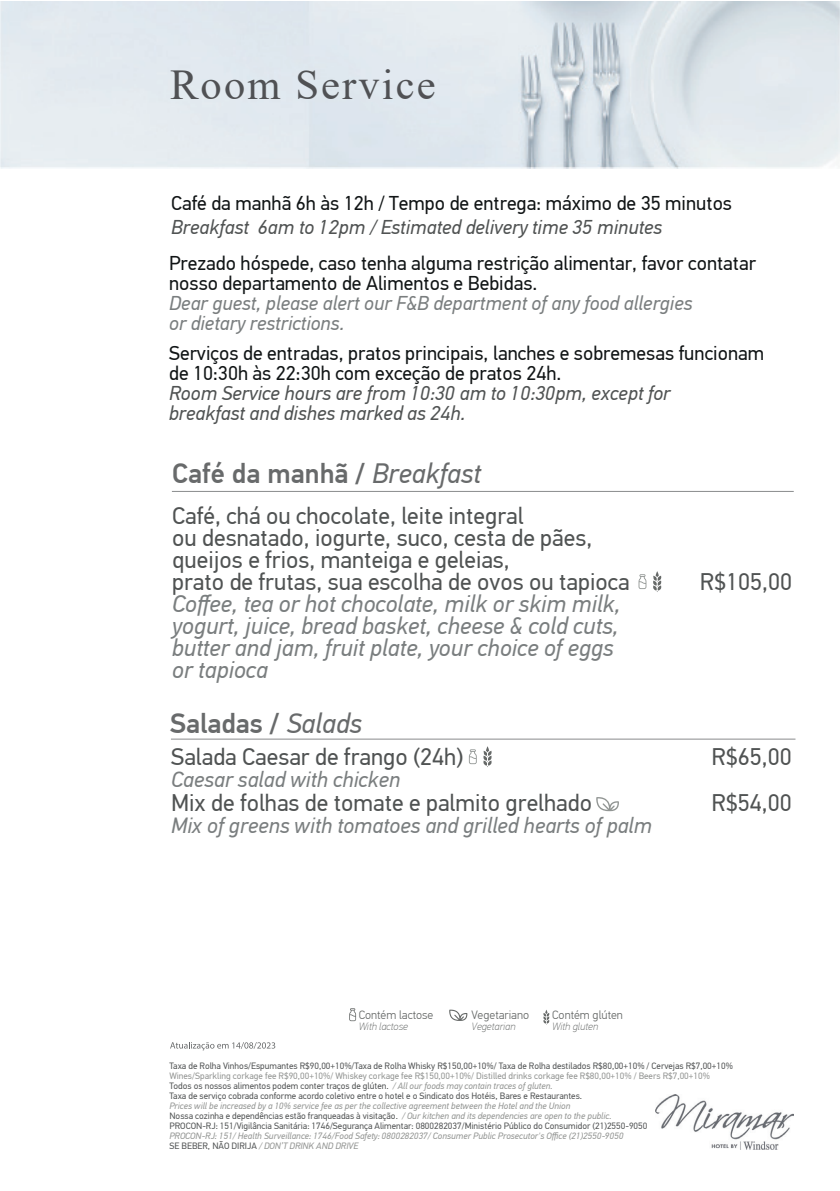
<style>
.page{position:relative;width:840px;height:1191px;background:#fff}
.page>*{position:absolute;margin:0;border:0;box-sizing:border-box;transform-origin:0 0}
.t1{font:42.4px "Times New Roman";letter-spacing:.05em;color:#505154}
.t2{font:500 28px "PF Din Text Pro";color:#686a6b}
.t3{font:24px/22px "PF Din Text Pro";color:#505353}
.t4{font:italic 24px/22px "PF Din Text Pro";color:#7a7e7f}
.t5{font:italic 22px "PF Din Text Pro";color:#7a7e7f}
.t6{font:20px/20px "PF Din Text Pro";color:#111516}
.t7{font:italic 20px/20px "PF Din Text Pro";color:#505353}
.t8{font:italic 20px/20px "PF Din Text Pro";color:#7a7e7f}
.t9{font:300 12px "PF Din Text Pro";color:#666968}
.t10{font:italic 100 10.6px "PF Din Text Pro";color:#666968}
.t11{font:9.2px/10px "PF Din Text Pro";color:#535556}
.t12{font:italic 9.2px/10px "PF Din Text Pro";color:#939593}
.s1{font-weight:400;font-style:italic}
.s2{color:#939593}
.s3{font-style:italic;color:#939593}
.s4{font-style:normal;color:#535556}
</style>
<div class="page">
<img style="left:0;top:2px;width:839px;height:166px">
<hr style="left:172px;top:491px;width:621px;height:1px;background:#909293">
<img style="left:655px;top:1095px;width:138px;height:54px">
<svg style="left:638px;top:574px;width:8px;height:15px"></svg>
<svg style="left:653px;top:571px;width:8px;height:21px"></svg>
<hr style="left:171px;top:738px;width:624px;height:1px;background:#909293">
<svg style="left:596px;top:797px;width:22px;height:14px"></svg>
<svg style="left:468px;top:749px;width:8px;height:15px"></svg>
<svg style="left:483px;top:746px;width:8px;height:21px"></svg>
<svg style="left:349px;top:1008px;width:7px;height:13px"></svg>
<svg style="left:543px;top:1010px;width:6px;height:14px"></svg>
<svg style="left:449px;top:1009px;width:18px;height:12px"></svg>
<svg style="left:170px;top:1042px;width:105px;height:8px"></svg>
<h1 class="t1" style="left:170px;top:55px;width:267px">Room Service</h1>
<h3 class="t6" style="left:171px;top:193px;width:562px">Café da manhã 6h às 12h / Tempo de entrega: máximo de 35 minutos</h3>
<h3 class="t7" style="left:171px;top:217px;width:492px">Breakfast 6am to 12pm / Estimated delivery time 35 minutes</h3>
<h3 class="t6" style="left:169px;top:253px;width:588px">Prezado hóspede, caso tenha alguma restrição alimentar, favor contatar nosso departamento de Alimentos e Bebidas.</h3>
<h3 class="t8" style="left:169px;top:293px;width:524px">Dear guest, please alert our F&amp;B department of any food allergies or dietary restrictions.</h3>
<h3 class="t6" style="left:169px;top:343px;width:596px">Serviços de entradas, pratos principais, lanches e sobremesas funcionam de 10:30h às 22:30h com exceção de pratos 24h.</h3>
<h3 class="t7" style="left:169px;top:383px;width:502px">Room Service hours are from 10:30 am to 10:30pm, except for breakfast and dishes marked as 24h.</h3>
<h2 class="t2" style="left:172px;top:456px;width:310px">Café da manhã / <span class="s1">Breakfast</span></h2>
<h3 class="t3" style="left:172px;top:505px;width:459px">Café, chá ou chocolate, leite integral<br>ou desnatado, iogurte, suco, cesta de pães, queijos e frios, manteiga e geleias,<br>prato de frutas, sua escolha de ovos ou tapioca</h3>
<h3 class="t4" style="left:172px;top:593px;width:450px">Coffee, tea or hot chocolate, milk or skim milk, yogurt, juice, bread basket, cheese &amp; cold cuts, butter and jam, fruit plate, your choice of eggs or tapioca</h3>
<h2 class="t2" style="left:170px;top:706px;width:193px">Saladas / <span class="s1">Salads</span></h2>
<h3 class="t3" style="left:699px;top:571px;width:94px">R$105,00</h3>
<h3 class="t3" style="left:171px;top:746px;width:293px">Salada Caesar de frango (24h)</h3>
<h3 class="t3" style="left:711px;top:746px;width:82px">R$65,00</h3>
<h3 class="t5" style="left:171px;top:766px;width:230px">Caesar salad with chicken</h3>
<h3 class="t3" style="left:171px;top:792px;width:422px">Mix de folhas de tomate e palmito grelhado</h3>
<h3 class="t3" style="left:711px;top:792px;width:82px">R$54,00</h3>
<h3 class="t5" style="left:171px;top:812px;width:482px">Mix of greens with tomatoes and grilled hearts of palm</h3>
<h3 class="t9" style="left:552px;top:1008px;width:72px">Contém glúten</h3>
<p class="t10" style="left:552px;top:1020px;width:48px">With gluten</p>
<p class="t11" style="left:169px;top:1060px;width:564px">Taxa de Rolha Vinhos/Espumantes R$90,00+10%/Taxa de Rolha Whisky R$150,00+10%/ Taxa de Rolha destilados R$80,00+10% / Cervejas R$7,00+10%</p>
<p class="t11" style="left:169px;top:1070px;width:541px"><span class="s2">Wines/Sparkling corkage fee R$90,00+10%/ Whiskey corkage fee R$150,00+10%/ Distilled drinks corkage fee R$80,00+10% / Beers R$7,00+10%<br></span>Todos os nossos alimentos podem conter traços de glúten. <span class="s3">/ All our foods may contain traces of gluten.<br></span>Taxa de serviço cobrada conforme acordo coletivo entre o hotel e o Sindicato dos Hotéis, Bares e Restaurantes.</p>
<p class="t11" style="left:169px;top:1100px;width:479px"><span class="s3">Prices will be increased by a 10% service fee as per the collective agreement between the Hotel and the Union<br></span>Nossa cozinha e dependências estão franqueadas à visitação. <span class="s3">/ Our kitchen and its dependencies are open to the public.<br></span>PROCON-RJ: 151/Vigilância Sanitária: 1746/Segurança Alimentar: 0800282037/Ministério Público do Consumidor (21)2550-9050</p>
<p class="t12" style="left:169px;top:1130px;width:455px">PROCON-RJ: 151/ Health Surveillance: 1746/Food Safety: 0800282037/ Consumer Public Prosecutor's Office (21)2550-9050<br><span class="s4">SE BEBER, NÃO DIRIJA</span> / DON’T DRINK AND DRIVE</p>
<h3 class="t9" style="left:358px;top:1008px;width:76px">Contém lactose</h3>
<p class="t10" style="left:358px;top:1020px;width:51px">With lactose</p>
<h3 class="t9" style="left:471px;top:1008px;width:59px">Vegetariano</h3>
<p class="t10" style="left:471px;top:1020px;width:46px">Vegetarian</p>
</div>
